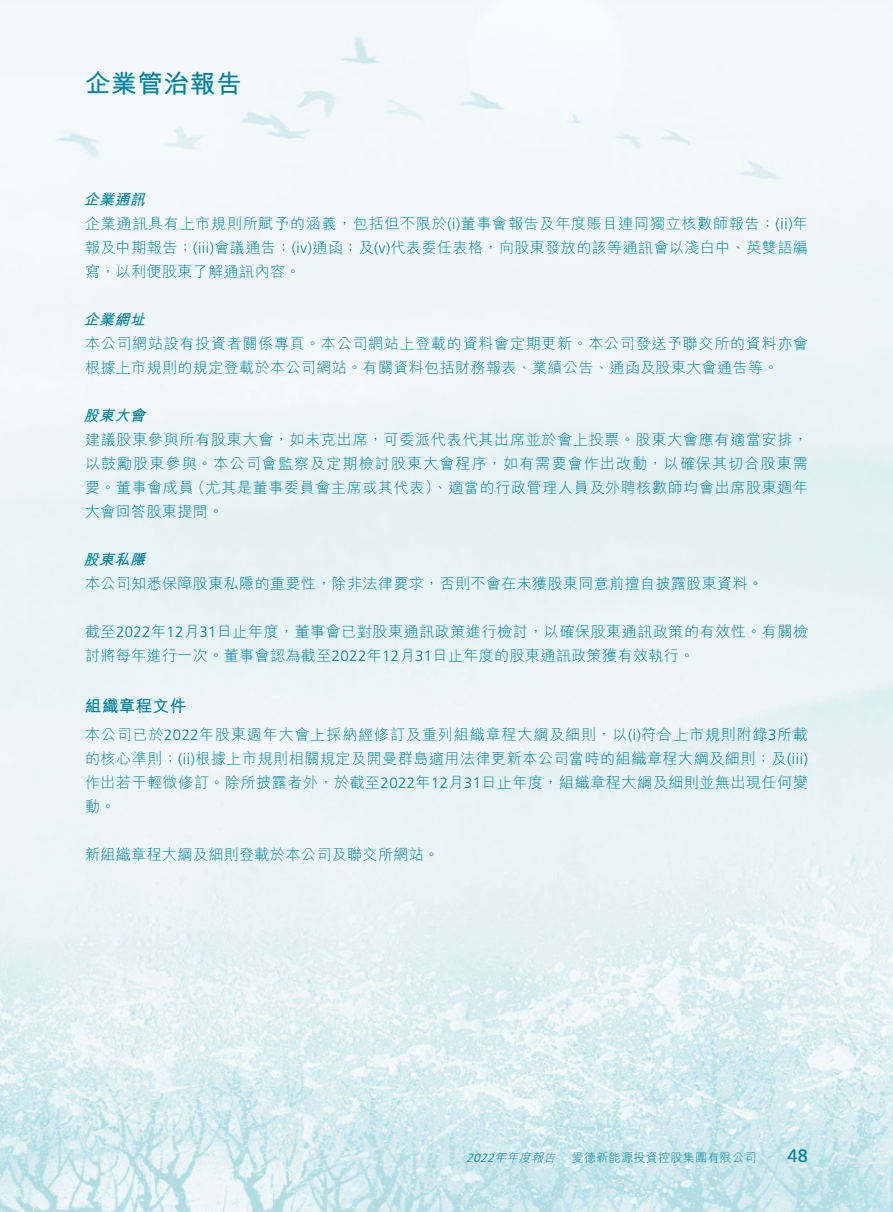
<style>
.page{position:relative;width:893px;height:1212px;background:#fff}
.page>*{position:absolute;margin:0;border:0;box-sizing:border-box;transform-origin:0 0}
.t1{font:700 25.5px "M Hei HK";letter-spacing:.03em;color:#00829b}
.t2{font:18px "Frutiger LT Std";color:#00829b}
.t3{font:700 16.5px "M Hei HK";letter-spacing:.03em;color:#00829b}
.t4{font:300 15px/24px "M Hei HK";letter-spacing:.04em;color:#00829b}
.t5{font:italic 700 15px "M Hei HK";color:#00829b}
.t6{font:300 12px "M Hei HK";letter-spacing:.03em;color:#00829b}
.t7{font:italic 300 12px "M Hei HK";color:#00829b}
.t8{font:italic 300 12px "Frutiger LT Std";color:#00829b}
.s1{font-weight:700;font-style:italic}
.s2{font-family:"Frutiger LT Std"}
</style>
<div class="page">
<img style="left:0;top:0;width:893px;height:1212px">
<h1 class="t1" style="left:85px;top:65px;width:158px">企業管治報告</h1>
<p class="t4" style="left:83px;top:187px;width:726px"><span class="s1">企業通訊<br></span>企業通訊具有上市規則所賦予的涵義，包括但不限於 <span class="s2">)i(</span> 董事會報告及年度賬目連同獨立核數師報告； <span class="s2">(</span> 年<span class="s2">)i i</span>報及中期報告；<span class="s2">(iii)</span>會議通告；<span class="s2">(iv)</span>通函；及 <span class="s2">)v(</span> 代表委任表格，向股東發放的該等通訊會以淺白中、英雙語編寫，以利便股東了解通訊內容。</p>
<p class="t5" style="left:83px;top:308px;width:68px">企業網址</p>
<p class="t4" style="left:85px;top:331px;width:725px">本公司網站設有投資者關係專頁。本公司網站上登載的資料會定期更新。本公司發送予聯交所的資料亦會根據上市規則的規定登載於本公司網站。有關資料包括財務報表、業績公告、通函及股東大會通告等。</p>
<p class="t5" style="left:83px;top:404px;width:68px">股東大會</p>
<p class="t4" style="left:85px;top:427px;width:725px;text-align:right">建議股東參與所有股東大會，如未克出席，可委派代表代其出席並於會上投票。股東大會應有適當安排，以鼓勵股東參與。本公司會監察及定期檢討股東大會程序，如有需要會作出改動，以確保其切合股東需（尤其是董事委員會主席或其代表）、適當的行政管理人員及外聘核數師均會出席股東週年</p>
<p class="t4" style="left:85px;top:475px;width:140px">要。董事會成員<br>大會回答股東提問。</p>
<p class="t5" style="left:83px;top:548px;width:68px">股東私隱</p>
<p class="t4" style="left:85px;top:571px;width:680px">本公司知悉保障股東私隱的重要性，除非法律要求，否則不會在未獲股東同意前擅自披露股東資料。</p>
<p class="t4" style="left:85px;top:619px;width:725px">截至<span class="s2">2022</span>年<span class="s2">12</span>月<span class="s2">31</span>日止年度，董事會已對股東通訊政策進行檢討，以確保股東通訊政策的有效性。有關檢討將每年進行一次。董事會認為截至<span class="s2">2022</span>年<span class="s2">12</span>月<span class="s2">31</span>日止年度的股東通訊政策獲有效執行。</p>
<p class="t3" style="left:85px;top:694px;width:103px">組織章程文件</p>
<p class="t4" style="left:85px;top:722px;width:724px;text-align:justify">本公司已於<span class="s2">2022</span>年股東週年大會上採納經修訂及重列組織章程大綱及細則，以 <span class="s2">)i(</span> 符合上市規則附錄<span class="s2">3</span>所載的核心準則；<span class="s2">( )i i</span> 根據上市規則相關規定及開曼群島適用法律更新本公司當時的組織章程大綱及細則；及<span class="s2">(iii(</span>作出若干輕微修訂。除所披露者外，於截至<span class="s2">2022</span>年<span class="s2">12</span>月<span class="s2">31</span>日止年度，組織章程大綱及細則並無出現任何變動。</p>
<p class="t4" style="left:85px;top:842px;width:356px">新組織章程大綱及細則登載於本公司及聯交所網站。</p>
<p class="t7" style="left:494px;top:1151px;width:66px">年年度報告</p>
<p class="t8" style="left:466px;top:1151px;width:33px">2022</p>
<p class="t6" style="left:572px;top:1151px;width:186px">愛德新能源投資控股集團有限公司</p>
<p class="t2" style="left:787px;top:1145px;width:22px">48</p>
</div>
